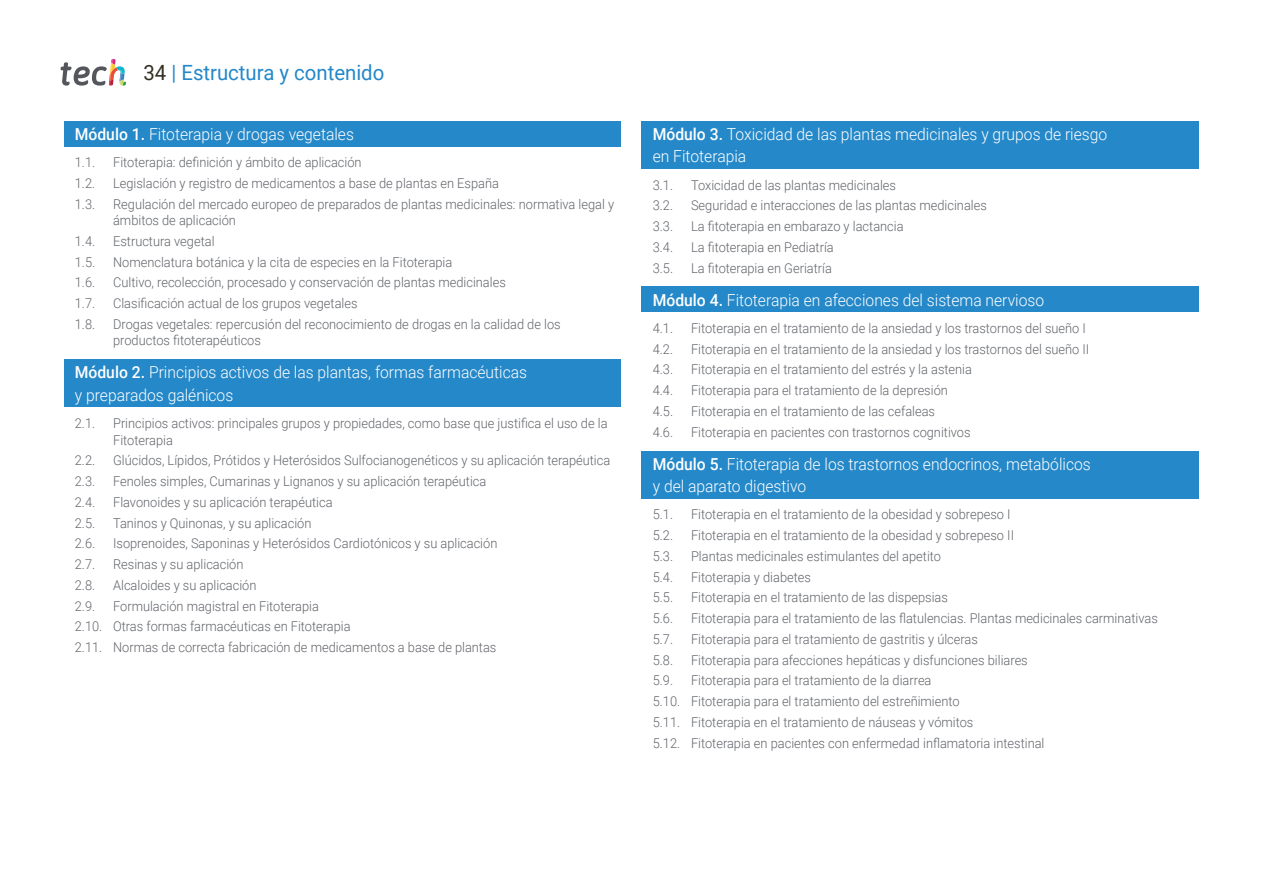
<style>
.page{position:relative;width:1263px;height:893px;background:#fff}
.page>*{position:absolute;margin:0;border:0;box-sizing:border-box;transform-origin:0 0}
.t1{font:21px "Roboto";color:#2488c9}
.t2{font:300 16.5px/22.5px "Roboto";color:#fff;scale:.95 1}
.t3{font:300 13.5px/20.7px "Roboto";color:#61646a;scale:.95 1}
.s1{color:#312e20}
.s2{font-weight:500}
</style>
<div class="page">
<div style="left:64px;top:121px;width:557px;height:25px;background:#2488c9"></div>
<div style="left:64px;top:360px;width:557px;height:47px;background:#2488c9"></div>
<div style="left:642px;top:121px;width:557px;height:48px;background:#2488c9"></div>
<div style="left:642px;top:287px;width:557px;height:25px;background:#2488c9"></div>
<div style="left:642px;top:451px;width:557px;height:47px;background:#2488c9"></div>
<svg style="left:61px;top:59px;width:65px;height:27px"></svg>
<h1 class="t1" style="left:144px;top:57px;width:242px"><span class="s1">34</span> | Estructura y contenido</h1>
<p class="t2" style="left:75px;top:122px;width:295px"><span class="s2">Módulo 1.</span> Fitoterapia y drogas vegetales</p>
<p class="t3" style="left:75px;top:151px;width:23px">1.1.</p>
<p class="t3" style="left:113px;top:151px;width:263px">Fitoterapia: definición y ámbito de aplicación</p>
<p class="t3" style="left:75px;top:172px;width:23px">1.2.</p>
<p class="t3" style="left:113px;top:172px;width:408px">Legislación y registro de medicamentos a base de plantas en España</p>
<p class="t3" style="left:75px;top:193px;width:23px">1.3.</p>
<p class="t3" style="left:113px;top:195px;width:529px;line-height:16.5px">Regulación del mercado europeo de preparados de plantas medicinales: normativa legal y ámbitos de aplicación</p>
<p class="t3" style="left:75px;top:230px;width:23px">1.4.</p>
<p class="t3" style="left:113px;top:230px;width:108px">Estructura vegetal</p>
<p class="t3" style="left:75px;top:251px;width:23px">1.5.</p>
<p class="t3" style="left:113px;top:251px;width:359px">Nomenclatura botánica y la cita de especies en la Fitoterapia</p>
<p class="t3" style="left:75px;top:272px;width:23px">1.6.</p>
<p class="t3" style="left:113px;top:272px;width:415px">Cultivo, recolección, procesado y conservación de plantas medicinales</p>
<p class="t3" style="left:75px;top:292px;width:23px">1.7.</p>
<p class="t3" style="left:113px;top:292px;width:259px">Clasificación actual de los grupos vegetales</p>
<p class="t3" style="left:75px;top:313px;width:23px">1.8.</p>
<p class="t3" style="left:113px;top:315px;width:473px;line-height:16.5px">Drogas vegetales: repercusión del reconocimiento de drogas en la calidad de los productos fitoterapéuticos</p>
<p class="t2" style="left:75px;top:361px;width:478px"><span class="s2">Módulo 2.</span> Principios activos de las plantas, formas farmacéuticas y preparados galénicos</p>
<p class="t3" style="left:75px;top:412px;width:23px">2.1.</p>
<p class="t3" style="left:113px;top:415px;width:522px;line-height:16.5px">Principios activos: principales grupos y propiedades, como base que justifica el uso de la<br>Fitoterapia</p>
<p class="t3" style="left:75px;top:450px;width:23px">2.2.</p>
<p class="t3" style="left:113px;top:450px;width:525px">Glúcidos, Lípidos, Prótidos y Heterósidos Sulfocianogenéticos y su aplicación terapéutica</p>
<p class="t3" style="left:75px;top:470px;width:23px">2.3.</p>
<p class="t3" style="left:113px;top:470px;width:394px">Fenoles simples, Cumarinas y Lignanos y su aplicación terapéutica</p>
<p class="t3" style="left:75px;top:491px;width:23px">2.4.</p>
<p class="t3" style="left:113px;top:491px;width:232px">Flavonoides y su aplicación terapéutica</p>
<p class="t3" style="left:75px;top:512px;width:23px">2.5.</p>
<p class="t3" style="left:113px;top:512px;width:210px">Taninos y Quinonas, y su aplicación</p>
<p class="t3" style="left:75px;top:533px;width:23px">2.6.</p>
<p class="t3" style="left:113px;top:533px;width:406px">Isoprenoides, Saponinas y Heterósidos Cardiotónicos y su aplicación</p>
<p class="t3" style="left:75px;top:553px;width:23px">2.7.</p>
<p class="t3" style="left:113px;top:553px;width:139px">Resinas y su aplicación</p>
<p class="t3" style="left:75px;top:574px;width:23px">2.8.</p>
<p class="t3" style="left:113px;top:574px;width:152px">Alcaloides y su aplicación</p>
<p class="t3" style="left:75px;top:595px;width:23px">2.9.</p>
<p class="t3" style="left:75px;top:595px;width:445px;text-indent:38px">Formulación magistral en Fitoterapia<br>2.10. Otras formas farmacéuticas en Fitoterapia<br>2.11. Normas de correcta fabricación de medicamentos a base de plantas</p>
<p class="t2" style="left:653px;top:122px;width:480px"><span class="s2">Módulo 3.</span> Toxicidad de las plantas medicinales y grupos de riesgo en Fitoterapia</p>
<p class="t3" style="left:653px;top:174px;width:23px">3.1.</p>
<p class="t3" style="left:691px;top:174px;width:217px">Toxicidad de las plantas medicinales</p>
<p class="t3" style="left:653px;top:195px;width:23px">3.2.</p>
<p class="t3" style="left:691px;top:195px;width:313px">Seguridad e interacciones de las plantas medicinales</p>
<p class="t3" style="left:653px;top:215px;width:23px">3.3.</p>
<p class="t3" style="left:691px;top:215px;width:225px">La fitoterapia en embarazo y lactancia</p>
<p class="t3" style="left:653px;top:236px;width:23px">3.4.</p>
<p class="t3" style="left:691px;top:236px;width:152px">La fitoterapia en Pediatría</p>
<p class="t3" style="left:653px;top:257px;width:23px">3.5.</p>
<p class="t3" style="left:691px;top:257px;width:150px">La fitoterapia en Geriatría</p>
<p class="t2" style="left:653px;top:288px;width:414px"><span class="s2">Módulo 4.</span> Fitoterapia en afecciones del sistema nervioso</p>
<p class="t3" style="left:653px;top:317px;width:23px">4.1.</p>
<p class="t3" style="left:691px;top:317px;width:417px">Fitoterapia en el tratamiento de la ansiedad y los trastornos del sueño I</p>
<p class="t3" style="left:653px;top:338px;width:23px">4.2.</p>
<p class="t3" style="left:691px;top:338px;width:421px">Fitoterapia en el tratamiento de la ansiedad y los trastornos del sueño II</p>
<p class="t3" style="left:653px;top:359px;width:23px">4.3.</p>
<p class="t3" style="left:691px;top:359px;width:297px">Fitoterapia en el tratamiento del estrés y la astenia</p>
<p class="t3" style="left:653px;top:379px;width:23px">4.4.</p>
<p class="t3" style="left:691px;top:379px;width:272px">Fitoterapia para el tratamiento de la depresión</p>
<p class="t3" style="left:653px;top:400px;width:23px">4.5.</p>
<p class="t3" style="left:691px;top:400px;width:258px">Fitoterapia en el tratamiento de las cefaleas</p>
<p class="t3" style="left:653px;top:421px;width:23px">4.6.</p>
<p class="t3" style="left:691px;top:421px;width:296px">Fitoterapia en pacientes con trastornos cognitivos</p>
<p class="t2" style="left:653px;top:452px;width:463px"><span class="s2">Módulo 5.</span> Fitoterapia de los trastornos endocrinos, metabólicos y del aparato digestivo</p>
<p class="t3" style="left:653px;top:504px;width:23px">5.1.</p>
<p class="t3" style="left:691px;top:504px;width:338px">Fitoterapia en el tratamiento de la obesidad y sobrepeso I</p>
<p class="t3" style="left:653px;top:524px;width:23px">5.2.</p>
<p class="t3" style="left:691px;top:524px;width:342px">Fitoterapia en el tratamiento de la obesidad y sobrepeso II</p>
<p class="t3" style="left:653px;top:545px;width:23px">5.3.</p>
<p class="t3" style="left:691px;top:545px;width:265px">Plantas medicinales estimulantes del apetito</p>
<p class="t3" style="left:653px;top:566px;width:23px">5.4.</p>
<p class="t3" style="left:691px;top:566px;width:128px">Fitoterapia y diabetes</p>
<p class="t3" style="left:653px;top:587px;width:23px">5.5.</p>
<p class="t3" style="left:691px;top:587px;width:272px">Fitoterapia en el tratamiento de las dispepsias</p>
<p class="t3" style="left:653px;top:607px;width:23px">5.6.</p>
<p class="t3" style="left:691px;top:607px;width:493px">Fitoterapia para el tratamiento de las flatulencias. Plantas medicinales carminativas</p>
<p class="t3" style="left:653px;top:628px;width:23px">5.7.</p>
<p class="t3" style="left:691px;top:628px;width:303px">Fitoterapia para el tratamiento de gastritis y úlceras</p>
<p class="t3" style="left:653px;top:649px;width:23px">5.8.</p>
<p class="t3" style="left:691px;top:649px;width:356px">Fitoterapia para afecciones hepáticas y disfunciones biliares</p>
<p class="t3" style="left:653px;top:670px;width:23px">5.9.</p>
<p class="t3" style="left:653px;top:670px;width:414px;text-indent:38px">Fitoterapia para el tratamiento de la diarrea<br>5.10. Fitoterapia para el tratamiento del estreñimiento<br>5.11. Fitoterapia en el tratamiento de náuseas y vómitos<br>5.12. Fitoterapia en pacientes con enfermedad inflamatoria intestinal</p>
</div>
